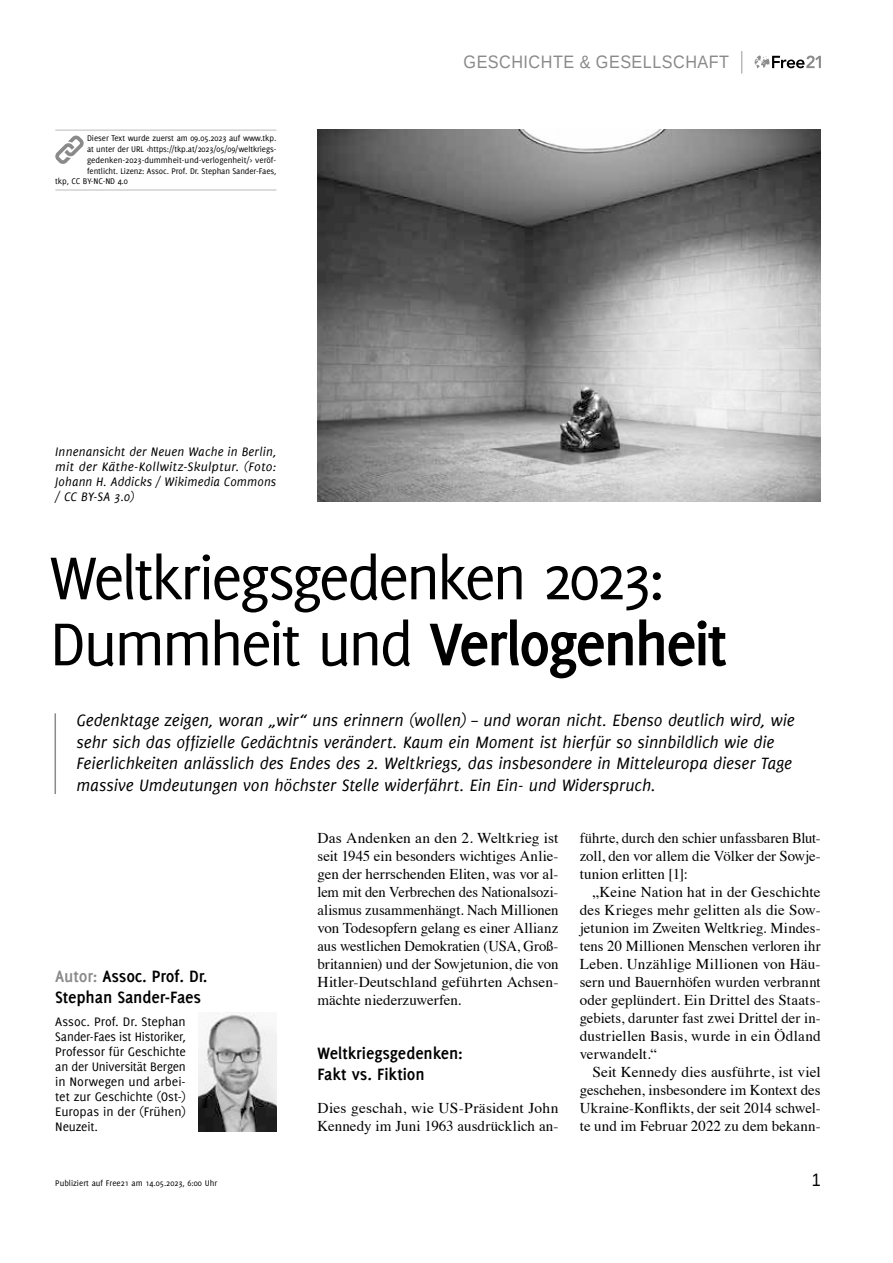
<style>
.page{position:relative;width:893px;height:1263px;background:#fff}
.page>*{position:absolute;margin:0;border:0;box-sizing:border-box;transform-origin:0 0}
.t1{font:66px/66px "Delicious";letter-spacing:-.045em;color:#000}
.t2{font:italic 18px/21.6px "Delicious";letter-spacing:-.005em;color:#000}
.t3{font:700 18px/21px "Delicious";letter-spacing:-.01em;color:#000}
.t4{font:18px "Liberation Sans";letter-spacing:.03em;color:#8a8a8a;scale:.9 1}
.t5{font:18px "Liberation Sans";color:#000;scale:.9 1}
.t6{font:15px/18px "Times";letter-spacing:.005em;color:#000;text-align:justify}
.t7{font:13.5px/15px "Delicious";letter-spacing:-.005em;color:#000;text-align:justify}
.t8{font:italic 13.5px/15px "Delicious";letter-spacing:.01em;color:#000;text-align:justify}
.t9{font:9px "Delicious";letter-spacing:-.01em;color:#000}
.s1{font-weight:700}
.s2{color:#8a8a8a}
</style>
<div class="page">
<svg style="left:755px;top:55px;width:66px;height:13px"></svg>
<svg style="left:741px;top:51px;width:1px;height:23px"></svg>
<hr style="left:55px;top:713px;width:1px;height:81px;background:#8a8a8a">
<img style="left:317px;top:130px;width:504px;height:371px">
<img style="left:199px;top:1013px;width:77px;height:118px">
<hr style="left:55px;top:130px;width:221px;height:1px;background:#bababa">
<hr style="left:55px;top:190px;width:221px;height:1px;background:#bababa">
<svg style="left:55px;top:135px;width:29px;height:29px"></svg>
<p class="t9" style="left:87px;top:133px;width:191px">Dieser Text wurde zuerst am 09.05.2023 auf www.tkp.</p>
<p class="t9" style="left:87px;top:144px;width:191px">at unter der URL &lt;https://tkp.at/2023/05/09/weltkriegs-</p>
<p class="t9" style="left:87px;top:155px;width:191px">gedenken-2023-dummheit-und-verlogenheit/&gt; veröf-</p>
<p class="t9" style="left:87px;top:165px;width:191px">fentlicht. Lizenz: Assoc. Prof. Dr. Stephan Sander-Faes,</p>
<p class="t9" style="left:55px;top:176px;width:74px">tkp, CC BY-NC-ND 4.0</p>
<p class="t8" style="left:55px;top:444px;width:223px">Innenansicht der Neuen Wache in Berlin, mit der Käthe-Kollwitz-Skulptur. (Foto:<br>Johann H. Addicks / Wikimedia Commons / CC BY-SA 3.0)</p>
<p class="t4" style="left:464px;top:51px;width:297px">GESCHICHTE &amp; GESELLSCHAFT</p>
<h1 class="t1" style="left:50px;top:544px;width:679px">Weltkriegsgedenken 2023:<br>Dummheit und <span class="s1">Verlogenheit</span></h1>
<p class="t2" style="left:77px;top:709px;width:720px">Gedenktage zeigen, woran „wir“ uns erinnern (wollen) – und woran nicht. Ebenso deutlich wird, wie sehr sich das offizielle Gedächtnis verändert. Kaum ein Moment ist hierfür so sinnbildlich wie die Feierlichkeiten anlässlich des Endes des 2. Weltkriegs, das insbesondere in Mitteleuropa dieser Tage massive Umdeutungen von höchster Stelle widerfährt. Ein Ein- und Widerspruch.</p>
<p class="t3" style="left:55px;top:965px;width:154px"><span class="s2">Autor:</span> Assoc. Prof. Dr.<br>Stephan Sander-Faes</p>
<p class="t7" style="left:55px;top:1014px;width:132px">Assoc. Prof. Dr. Stephan Sander-Faes ist Historiker, Professor für Geschichte an der Universität Bergen in Norwegen und arbei&shy;tet zur Geschichte (Ost-)<br>Europas in der (Frühen)<br>Neuzeit.</p>
<p class="t6" style="left:317px;top:828px;width:242px">Das Andenken an den 2. Weltkrieg ist seit 1945 ein besonders wichtiges Anlie&shy;gen der herrschenden Eliten, was vor al&shy;lem mit den Verbrechen des Nationalsozi&shy;alismus zusammenhängt. Nach Millionen von Todesopfern gelang es einer Allianz aus westlichen Demokratien (USA, Groß&shy;britannien) und der Sowjetunion, die von Hitler-Deutschland geführten Achsen&shy;mächte niederzuwerfen.</p>
<p class="t3" style="left:317px;top:1043px;width:147px">Weltkriegsgedenken:<br>Fakt vs. Fiktion</p>
<p class="t6" style="left:317px;top:1098px;width:242px">Dies geschah, wie US-Präsident John<br>Kennedy im Juni 1963 ausdrücklich an-</p>
<p class="t6" style="left:580px;top:828px;width:242px">führte, durch den schier unfassbaren Blut&shy;zoll, den vor allem die Völker der Sowje&shy;tunion erlitten [1]:</p>
<p class="t6" style="left:580px;top:882px;width:242px;text-indent:13px">„Keine Nation hat in der Geschichte des Krieges mehr gelitten als die Sow&shy;jetunion im Zweiten Weltkrieg. Mindes&shy;tens 20 Millionen Menschen verloren ihr Leben. Unzählige Millionen von Häu&shy;sern und Bauernhöfen wurden verbrannt oder geplündert. Ein Drittel des Staats&shy;gebiets, darunter fast zwei Drittel der in&shy;dustriellen Basis, wurde in ein Ödland verwandelt.“</p>
<p class="t6" style="left:580px;top:1062px;width:242px;text-indent:13px">Seit Kennedy dies ausführte, ist viel geschehen, insbesondere im Kontext des Ukraine-Konflikts, der seit 2014 schwel&shy;te und im Februar 2022 zu dem bekann-</p>
<p class="t9" style="left:55px;top:1177px;width:163px">Publiziert auf Free21 am 14.05.2023, 6:00 Uhr</p>
<p class="t5" style="left:812px;top:1168px;width:12px">1</p>
</div>
